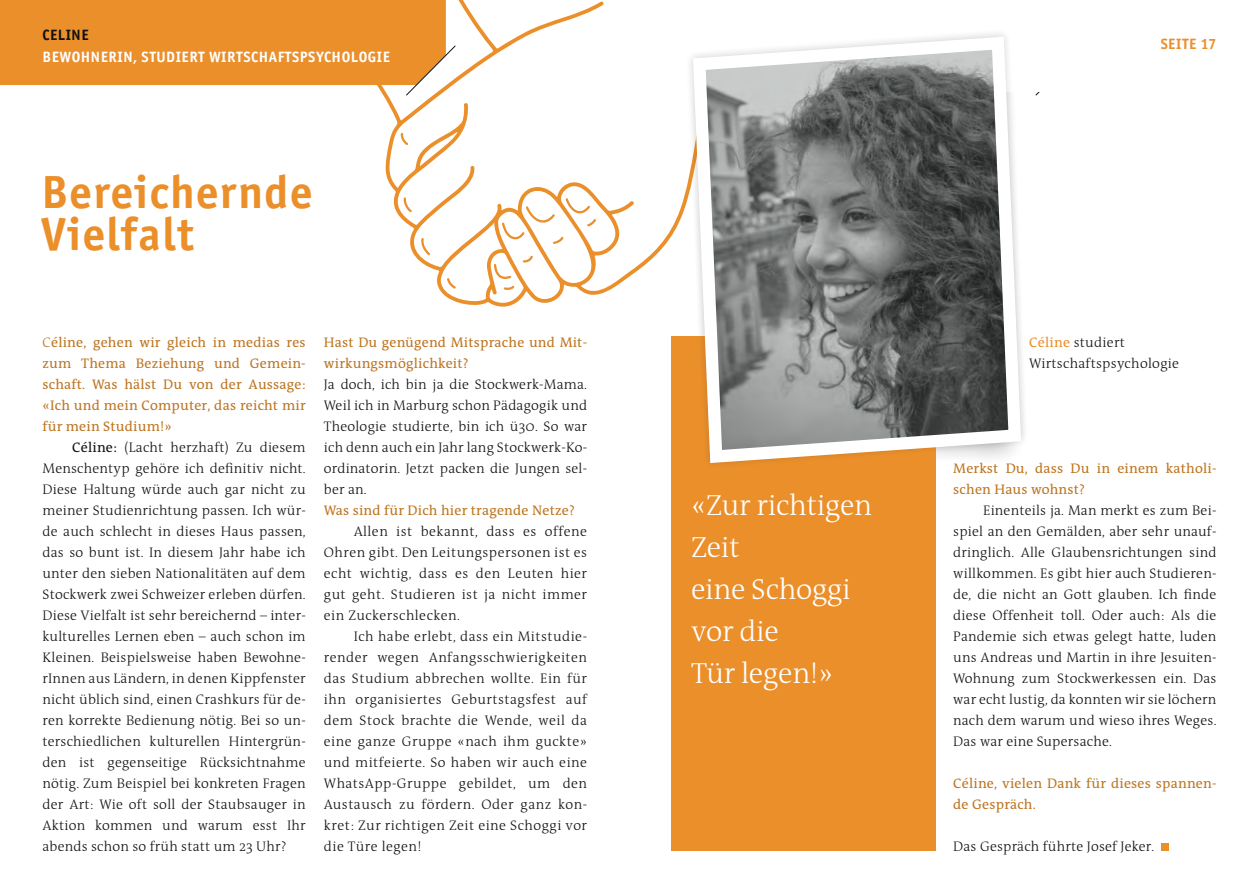
<style>
.page{position:relative;width:1259px;height:893px;background:#fff}
.page>*{position:absolute;margin:0;border:0;box-sizing:border-box;transform-origin:0 0}
.t1{font:700 46.5px/41.8px "Officina San ITC";letter-spacing:.03em;color:#eb8f2b}
.t2{font:300 29.25px/42px "The Antiqua B3";letter-spacing:-.01em;color:#fff}
.t3{font:700 15px "Officina San ITC";letter-spacing:.04em;color:#fff}
.t4{font:700 15px "Officina San ITC";letter-spacing:.04em;color:#eb8f2b}
.t5{font:700 15px "Officina San ITC";letter-spacing:.04em;color:#121212}
.t6{font:300 13.95px/21px "The Antiqua B3";letter-spacing:.015em;color:#121212;text-align:justify}
.t7{font:13.95px/21px "The Antiqua B5";letter-spacing:.015em;color:#bd7622}
.s1{font-family:"The Antiqua B3";font-weight:300}
.s2{font-family:"The Antiqua B5";font-weight:400}
.s3{font-family:"The Antiqua B5";font-weight:400;color:#eb8f2b}
</style>
<div class="page">
<div style="left:0;top:0;width:364px;height:85px;background:#eb8f2b"></div>
<div style="left:1160px;top:843px;width:8px;height:8px;background:#eb8f2b"></div>
<div style="left:671px;top:337px;width:264px;height:514px;background:#eb8f2b"></div>
<svg style="left:364px;top:0;width:316px;height:307px"></svg>
<svg style="left:686px;top:33px;width:338px;height:437px"></svg>
<p class="t5" style="left:43px;top:25px;width:48px">CELINE</p>
<p class="t3" style="left:43px;top:48px;width:349px">BEWOHNERIN, STUDIERT WIRTSCHAFTSPSYCHOLOGIE</p>
<h1 class="t1" style="left:41px;top:171px;width:273px">Bereichernde<br>Vielfalt</h1>
<p class="t7" style="left:43px;top:332px;width:265px;text-align:justify"><span class="s1">C</span>éline, gehen wir gleich in medias res zum Thema Beziehung und Gemein&shy;schaft. Was hälst Du von der Aussage: «Ich und mein Computer, das reicht mir für mein Studium!»</p>
<p class="t6" style="left:43px;top:437px;width:265px;text-indent:30px"><span class="s2">Céline:</span> (Lacht herzhaft) Zu diesem Menschentyp gehöre ich definitiv nicht.<br>Diese Haltung würde auch gar nicht zu meiner Studienrichtung passen. Ich wür&shy;de auch schlecht in dieses Haus passen, das so bunt ist. In diesem Jahr habe ich unter den sieben Nationalitäten auf dem Stockwerk zwei Schweizer erleben dürfen.<br>Diese Vielfalt ist sehr bereichernd – inter&shy;kulturelles Lernen eben – auch schon im Kleinen. Beispielsweise haben Bewohne&shy;rInnen aus Ländern, in denen Kippfenster nicht üblich sind, einen Crashkurs für de&shy;ren korrekte Bedienung nötig. Bei so un&shy;terschiedlichen kulturellen Hintergrün&shy;den ist gegenseitige Rücksichtnahme nötig. Zum Beispiel bei konkreten Fragen der Art: Wie oft soll der Staubsauger in Aktion kommen und warum esst Ihr abends schon so früh statt um 23 Uhr?</p>
<p class="t7" style="left:324px;top:332px;width:265px">Hast Du genügend Mitsprache und Mit&shy;wirkungsmöglichkeit?</p>
<p class="t6" style="left:324px;top:374px;width:265px">Ja doch, ich bin ja die Stockwerk-Mama.<br>Weil ich in Marburg schon Pädagogik und Theologie studierte, bin ich ü30. So war ich denn auch ein Jahr lang Stockwerk-Ko&shy;ordinatorin. Jetzt packen die Jungen sel&shy;ber an.</p>
<p class="t7" style="left:324px;top:500px;width:252px">Was sind für Dich hier tragende Netze?</p>
<p class="t6" style="left:324px;top:521px;width:265px;text-indent:30px">Allen ist bekannt, dass es offene Ohren gibt. Den Leitungspersonen ist es echt wichtig, dass es den Leuten hier gut geht. Studieren ist ja nicht immer ein Zuckerschlecken.</p>
<p class="t6" style="left:324px;top:626px;width:265px;text-indent:30px">Ich habe erlebt, dass ein Mitstudie&shy;render wegen Anfangsschwierigkeiten das Studium abbrechen wollte. Ein für ihn organisiertes Geburtstagsfest auf dem Stock brachte die Wende, weil da eine ganze Gruppe «nach ihm guckte» und mitfeierte. So haben wir auch eine WhatsApp-Gruppe gebildet, um den Austausch zu fördern. Oder ganz kon&shy;kret: Zur richtigen Zeit eine Schoggi vor die Türe legen!</p>
<p class="t4" style="left:1161px;top:34px;width:57px">SEITE 17</p>
<h2 class="t2" style="left:691px;top:485px;width:182px">«Zur richtigen<br>Zeit<br>eine Schoggi vor die<br>Tür legen!»</h2>
<p class="t6" style="left:1029px;top:332px;width:152px"><span class="s3">Céline</span> studiert<br>Wirtschaftspsychologie</p>
<p class="t7" style="left:953px;top:458px;width:265px">Merkst Du, dass Du in einem katholi&shy;schen Haus wohnst?</p>
<p class="t6" style="left:953px;top:500px;width:265px;text-indent:30px">Einenteils ja. Man merkt es zum Bei&shy;spiel an den Gemälden, aber sehr unauf&shy;dringlich. Alle Glaubensrichtungen sind willkommen. Es gibt hier auch Studieren&shy;de, die nicht an Gott glauben. Ich finde diese Offenheit toll. Oder auch: Als die Pandemie sich etwas gelegt hatte, luden uns Andreas und Martin in ihre Jesuiten-Wohnung zum Stockwerkessen ein. Das war echt lustig, da konnten wir sie löchern nach dem warum und wieso ihres Weges.<br>Das war eine Supersache.</p>
<p class="t7" style="left:953px;top:773px;width:265px">Céline, vielen Dank für dieses spannen&shy;de Gespräch.</p>
<p class="t6" style="left:953px;top:836px;width:202px">Das Gespräch führte Josef Jeker.</p>
</div>
